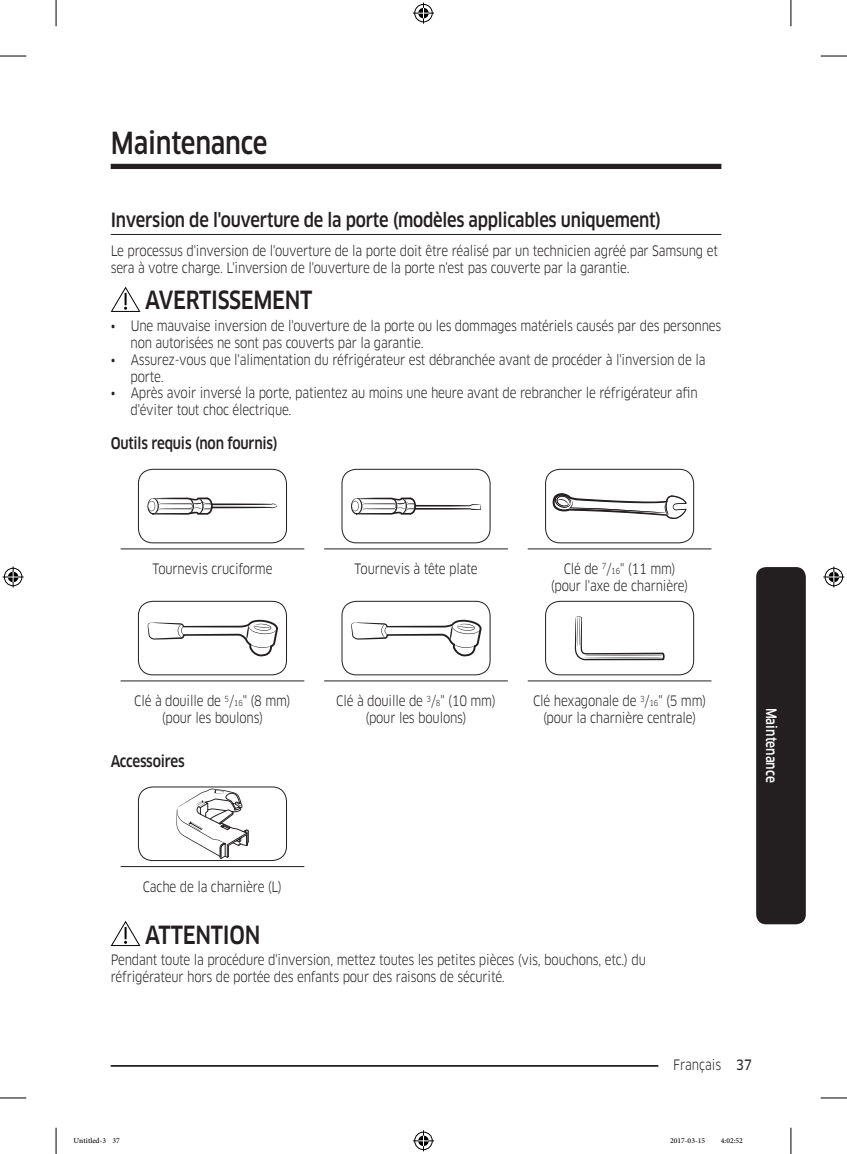
<style>
.page{position:relative;width:847px;height:1154px;background:#fff}
.page>*{position:absolute;margin:0;border:0;box-sizing:border-box;transform-origin:0 0}
.t1{font:500 29.75px "Samsung Clan Pro";letter-spacing:-.01em;color:#231f20;scale:.85 1}
.t2{font:500 24.5px "Samsung Clan Pro";letter-spacing:-.015em;color:#231f20;scale:.85 1}
.t3{font:500 19.25px "Samsung Clan Pro";letter-spacing:-.015em;color:#231f20;scale:.85 1}
.t4{font:500 15.75px "Samsung Clan Pro";letter-spacing:-.015em;color:#231f20;scale:.85 1}
.t5{font:14px/16.8px "Samsung Clan Pro";letter-spacing:-.015em;color:#231f20;scale:.85 1}
.t6{font:500 14px "Samsung Clan Pro";color:#fff;scale:.85 1}
.t7{font:10.5px "Adobe Arabic";color:#000}
.s1{font-size:8.22px}
.s2{font-family:"Samsung Clan Pro News"}
</style>
<div class="page">
<hr style="left:111px;top:1065px;width:610px;height:2px;background:#231f20">
<div style="left:658px;top:1055px;width:78px;height:17px;background:#fff"></div>
<div style="left:111px;top:164px;width:610px;height:5px;background:#231f20"></div>
<hr style="left:111px;top:234px;width:610px;height:1px;background:#231f20">
<svg style="left:111px;top:287px;width:29px;height:25px"></svg>
<svg style="left:147px;top:497px;width:130px;height:18px"></svg>
<div style="left:138px;top:469px;width:149px;height:74px;border:1px solid #231f20;border-radius:14px"></div>
<svg style="left:351px;top:497px;width:130px;height:18px"></svg>
<div style="left:341px;top:469px;width:149px;height:74px;border:1px solid #231f20;border-radius:14px"></div>
<svg style="left:552px;top:493px;width:134px;height:26px"></svg>
<div style="left:545px;top:469px;width:148px;height:74px;border:1px solid #231f20;border-radius:14px"></div>
<hr style="left:121px;top:548px;width:183px;height:1px;background:#231f20">
<hr style="left:324px;top:548px;width:183px;height:1px;background:#231f20">
<hr style="left:527px;top:548px;width:184px;height:1px;background:#231f20">
<svg style="left:147px;top:620px;width:131px;height:36px"></svg>
<div style="left:138px;top:601px;width:149px;height:74px;border:1px solid #231f20;border-radius:14px"></div>
<svg style="left:351px;top:620px;width:130px;height:36px"></svg>
<div style="left:341px;top:601px;width:149px;height:74px;border:1px solid #231f20;border-radius:14px"></div>
<svg style="left:574px;top:616px;width:90px;height:44px"></svg>
<div style="left:545px;top:601px;width:148px;height:74px;border:1px solid #231f20;border-radius:14px"></div>
<hr style="left:121px;top:680px;width:183px;height:1px;background:#231f20">
<hr style="left:324px;top:680px;width:183px;height:1px;background:#231f20">
<hr style="left:527px;top:680px;width:184px;height:1px;background:#231f20">
<svg style="left:176px;top:788px;width:73px;height:71px"></svg>
<div style="left:138px;top:786px;width:149px;height:75px;border:1px solid #231f20;border-radius:14px"></div>
<hr style="left:121px;top:866px;width:183px;height:1px;background:#231f20">
<svg style="left:111px;top:921px;width:29px;height:25px"></svg>
<div style="left:755px;top:567px;width:50px;height:357px;background:#231f20;border-radius:10px"></div>
<svg style="left:0;top:56px;width:26px;height:1px"></svg>
<svg style="left:820px;top:56px;width:26px;height:1px"></svg>
<svg style="left:0;top:1097px;width:26px;height:1px"></svg>
<svg style="left:820px;top:1097px;width:26px;height:1px"></svg>
<svg style="left:56px;top:0;width:1px;height:26px"></svg>
<svg style="left:56px;top:1128px;width:1px;height:26px"></svg>
<svg style="left:790px;top:0;width:1px;height:26px"></svg>
<svg style="left:790px;top:1128px;width:1px;height:26px"></svg>
<svg style="left:413px;top:3px;width:21px;height:21px"></svg>
<svg style="left:413px;top:1130px;width:21px;height:21px"></svg>
<svg style="left:3px;top:566px;width:21px;height:21px"></svg>
<svg style="left:823px;top:566px;width:21px;height:21px"></svg>
<h1 class="t1" style="left:111px;top:125px;width:186px">Maintenance</h1>
<h3 class="t3" style="left:111px;top:208px;width:648px">Inversion de l'ouverture de la porte (modèles applicables uniquement)</h3>
<p class="t5" style="left:111px;top:242px;width:715px">Le processus d'inversion de l'ouverture de la porte doit être réalisé par un technicien agréé par Samsung et sera à votre charge. L'inversion de l'ouverture de la porte n'est pas couverte par la garantie.</p>
<h2 class="t2" style="left:145px;top:286px;width:198px">AVERTISSEMENT</h2>
<p class="t5" style="left:130px;top:318px;width:696px;text-indent:-20px">• Une mauvaise inversion de l'ouverture de la porte ou les dommages matériels causés par des personnes non autorisées ne sont pas couverts par la garantie.</p>
<p class="t5" style="left:130px;top:351px;width:677px;text-indent:-20px">• Assurez-vous que l'alimentation du réfrigérateur est débranchée avant de procéder à l'inversion de la porte.</p>
<p class="t5" style="left:130px;top:385px;width:668px;text-indent:-20px">• Après avoir inversé la porte, patientez au moins une heure avant de rebrancher le réfrigérateur afin d'éviter tout choc électrique.</p>
<p class="t4" style="left:111px;top:434px;width:198px">Outils requis (non fournis)</p>
<p class="t5" style="left:152px;top:560px;width:143px">Tournevis cruciforme</p>
<p class="t5" style="left:354px;top:560px;width:146px">Tournevis à tête plate</p>
<p class="t5" style="left:550px;top:560px;width:163px;text-align:center">Clé de <sup>7</sup>/<span class="s1">16</span>" (11 mm) (pour l'axe de charnière)</p>
<p class="t5" style="left:134px;top:692px;width:185px;text-align:center">Clé à douille de <sup>5</sup>/<span class="s1">16</span>" (8 mm) (pour les boulons)</p>
<p class="t5" style="left:336px;top:692px;width:189px;text-align:center">Clé à douille de <sup>3</sup>/<span class="s1">8</span>" (10 mm) (pour les boulons)</p>
<p class="t5" style="left:533px;top:692px;width:205px;text-align:center">Clé hexagonale de <sup>3</sup>/<span class="s1">16</span>" (5 mm) (pour la charnière centrale)</p>
<p class="t4" style="left:111px;top:752px;width:88px">Accessoires</p>
<p class="t6" style="left:779px;top:707px;width:90px;rotate:90deg">Maintenance</p>
<p class="t5" style="left:143px;top:878px;width:165px">Cache de la charnière (L)</p>
<h2 class="t2" style="left:145px;top:920px;width:137px">ATTENTION</h2>
<p class="t5" style="left:111px;top:952px;width:631px">Pendant toute la procédure d'inversion, mettez toutes les petites pièces (vis, bouchons, etc.) du réfrigérateur hors de portée des enfants pour des raisons de sécurité.</p>
<p class="t5" style="left:673px;top:1056px;width:94px">Français <span class="s2">37</span></p>
<p class="t7" style="left:74px;top:1133px;width:48px">Untitled-3 37</p>
<p class="t7" style="left:669px;top:1133px;width:37px">2017-03-15</p>
<p class="t7" style="left:720px;top:1133px;width:24px">4:02:52</p>
</div>
